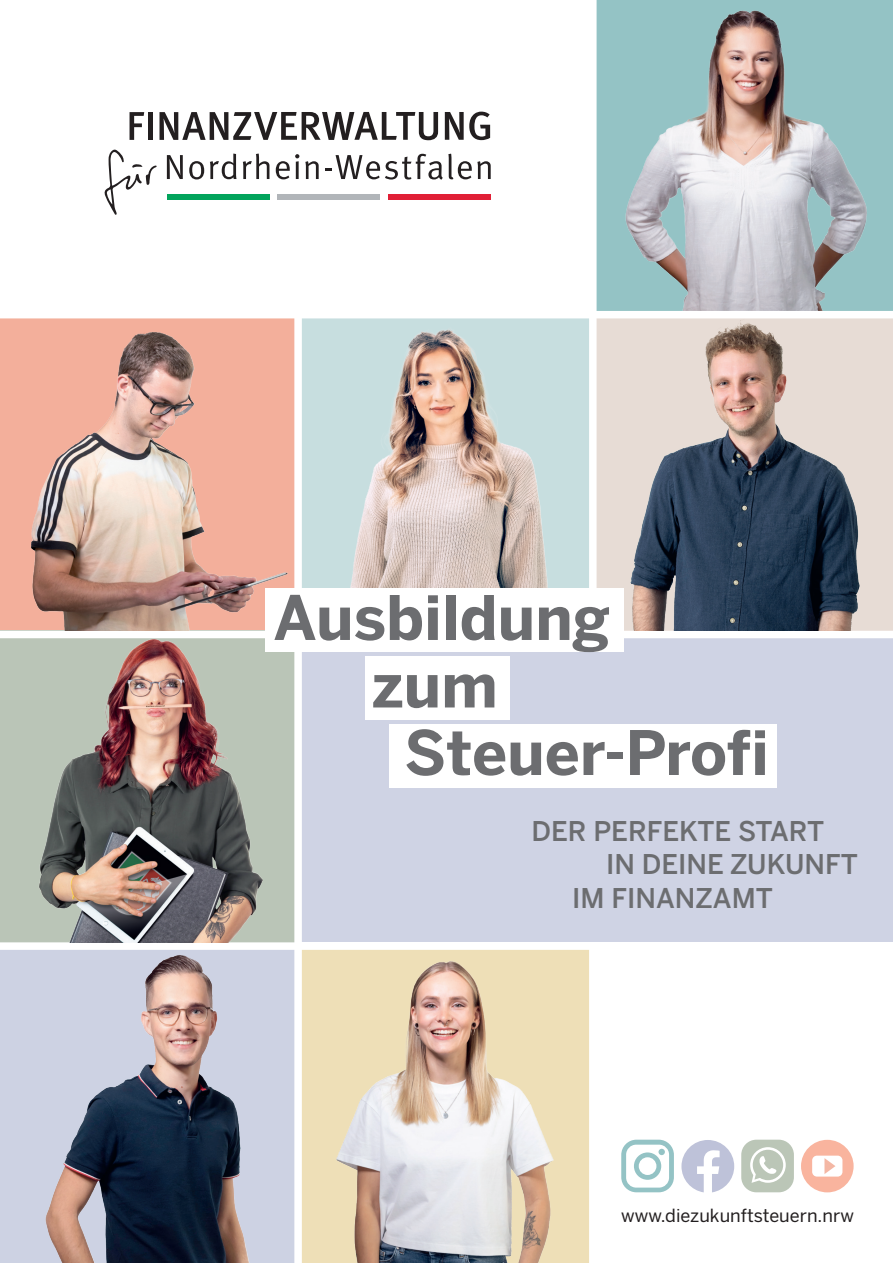
<style>
.page{position:relative;width:893px;height:1263px;background:#fff}
.page>*{position:absolute;margin:0;border:0;box-sizing:border-box;transform-origin:0 0}
.t1{font:700 60.75px "Benton Sans";color:#6c6d70}
.t2{font:500 27px "Benton Sans";color:#6c6d70}
.t3{font:18px "Benton Sans";color:#231f20}
</style>
<div class="page">
<div style="left:0;top:949px;width:294px;height:314px;background:#cdd2e3"></div>
<div style="left:0;top:315px;width:297px;height:316px;background:#f3af9b"></div>
<div style="left:298px;top:638px;width:595px;height:304px;background:#cfd3e4"></div>
<div style="left:595px;top:316px;width:298px;height:315px;background:#e7dcd5"></div>
<div style="left:0;top:631px;width:297px;height:315px;background:#bac5b7"></div>
<div style="left:297px;top:947px;width:296px;height:316px;background:#eedfb7"></div>
<div style="left:0;top:631px;width:893px;height:7px;background:#fff"></div>
<div style="left:0;top:942px;width:893px;height:8px;background:#fff"></div>
<div style="left:294px;top:1px;width:8px;height:1262px;background:#fff"></div>
<div style="left:589px;top:946px;width:8px;height:317px;background:#fff"></div>
<div style="left:594px;top:0;width:299px;height:313px;background:#94c3c5"></div>
<div style="left:589px;top:0;width:8px;height:634px;background:#fff"></div>
<img style="left:15px;top:318px;width:313px;height:313px">
<img style="left:614px;top:318px;width:263px;height:312px">
<img style="left:7px;top:638px;width:288px;height:304px">
<img style="left:37px;top:908px;width:240px;height:355px">
<svg style="left:130px;top:112px;width:14px;height:28px"></svg>
<div style="left:148px;top:112px;width:5px;height:28px;background:#231f20"></div>
<svg style="left:159px;top:112px;width:279px;height:28px"></svg>
<svg style="left:445px;top:112px;width:45px;height:28px"></svg>
<svg style="left:167px;top:155px;width:16px;height:24px"></svg>
<svg style="left:189px;top:161px;width:15px;height:18px"></svg>
<svg style="left:210px;top:154px;width:27px;height:25px"></svg>
<svg style="left:243px;top:154px;width:26px;height:25px"></svg>
<svg style="left:276px;top:154px;width:23px;height:25px"></svg>
<svg style="left:305px;top:161px;width:14px;height:18px"></svg>
<svg style="left:325px;top:154px;width:166px;height:26px"></svg>
<svg style="left:104px;top:149px;width:53px;height:66px"></svg>
<div style="left:277px;top:194px;width:103px;height:5px;background:#b1b5b9"></div>
<div style="left:167px;top:194px;width:103px;height:5px;background:#02a45c"></div>
<div style="left:388px;top:194px;width:103px;height:5px;background:#e11f36"></div>
<img style="left:319px;top:324px;width:270px;height:264px">
<img style="left:596px;top:0;width:271px;height:311px">
<div style="left:265px;top:588px;width:359px;height:64px;background:#fff"></div>
<div style="left:365px;top:656px;width:145px;height:64px;background:#fff"></div>
<div style="left:389px;top:724px;width:388px;height:63px;background:#fff"></div>
<div style="left:0;top:311px;width:893px;height:7px;background:#fff"></div>
<img style="left:336px;top:961px;width:218px;height:302px">
<svg style="left:621px;top:1140px;width:53px;height:52px"></svg>
<div style="left:658px;top:1149px;width:7px;height:6px;background:#94c3c5;border-radius:50%"></div>
<svg style="left:681px;top:1140px;width:53px;height:52px"></svg>
<svg style="left:801px;top:1140px;width:53px;height:52px"></svg>
<div style="left:741px;top:1140px;width:53px;height:52px;background:#bbc6b7;border-radius:15px"></div>
<svg style="left:750px;top:1147px;width:36px;height:36px"></svg>
<p class="t1" style="left:273px;top:582px;width:338px">Ausbildung</p>
<p class="t1" style="left:371px;top:649px;width:128px">zum</p>
<p class="t1" style="left:404px;top:717px;width:366px">Steuer-Profi</p>
<p class="t2" style="left:531px;top:815px;width:294px">DER PERFEKTE START</p>
<p class="t2" style="left:606px;top:848px;width:253px">IN DEINE ZUKUNFT</p>
<p class="t2" style="left:572px;top:882px;width:202px">IM FINANZAMT</p>
<p class="t3" style="left:621px;top:1204px;width:234px">www.diezukunftsteuern.nrw</p>
</div>
